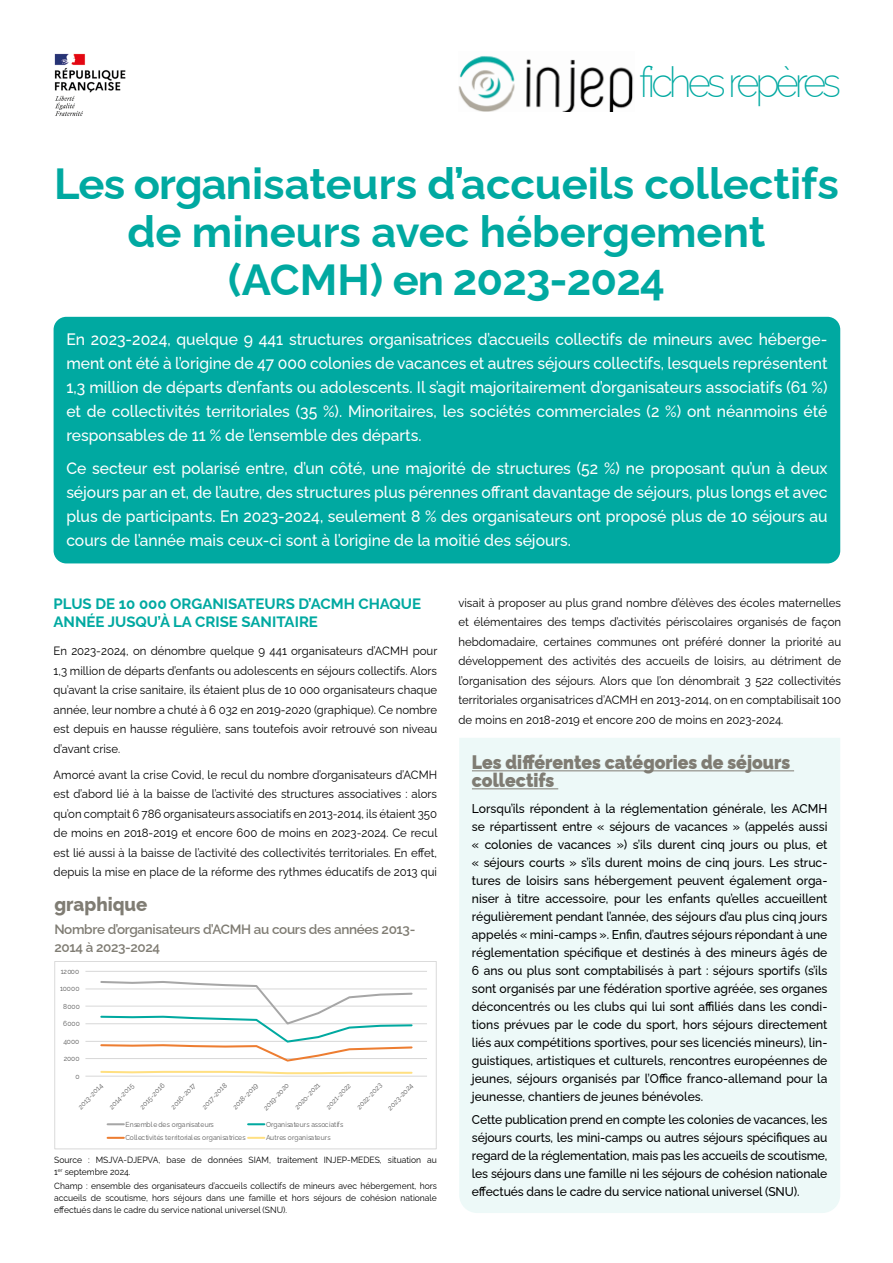
<style>
.page{position:relative;width:893px;height:1263px;background:#fff}
.page>*{position:absolute;margin:0;border:0;box-sizing:border-box;transform-origin:0 0}
.t1{font:700 43.5px/48px "Raleway";color:#00a9a1;text-align:center}
.t2{font:200 42px "Raleway";letter-spacing:-.1em;color:#00a9a1;scale:.95 1}
.t3{font:900 19.5px/18px "Raleway";color:#7f7c73;scale:.9 1}
.t4{font:800 19.5px "Raleway";color:#7f7c73;scale:.95 1}
.t5{font:500 16.5px/24px "Raleway";color:#fff;text-align:justify;scale:.95 1}
.t6{font:700 15px/18px "Raleway";color:#00a9a1}
.t7{font:600 13.5px/18px "Raleway";letter-spacing:-.025em;color:#7f7c73}
.t8{font:500 12.75px/18px "Raleway";letter-spacing:-.01em;color:#000;text-align:justify;scale:.95 1}
.t9{font:12px/19.5px "Raleway";color:#000;text-align:justify;scale:.95 1}
.t10{font:9px/12px "Raleway";color:#000;scale:.95 1}
.t11{font:7.2px "Raleway";letter-spacing:.015em;color:#595959;scale:.93 1}
.t12{font:6.9px "Raleway";color:#595959}
</style>
<div class="page">
<div style="left:54px;top:317px;width:786px;height:246px;background:#00a9a1;border-radius:13px"></div>
<img style="left:54px;top:53px;width:72px;height:63px">
<div style="left:459px;top:738px;width:381px;height:475px;background:#edf9f8"></div>
<hr style="left:472px;top:770px;width:322px;height:1px;background:#7f7c73">
<hr style="left:472px;top:788px;width:86px;height:1px;background:#7f7c73">
<img style="left:458px;top:56px;width:175px;height:56px">
<hr style="left:85px;top:1058px;width:342px;height:1px;background:#d9d9d9">
<hr style="left:85px;top:1041px;width:342px;height:1px;background:#d9d9d9">
<hr style="left:85px;top:1023px;width:342px;height:1px;background:#d9d9d9">
<hr style="left:85px;top:1006px;width:342px;height:1px;background:#d9d9d9">
<hr style="left:85px;top:989px;width:342px;height:1px;background:#d9d9d9">
<hr style="left:85px;top:971px;width:342px;height:1px;background:#d9d9d9">
<hr style="left:85px;top:1076px;width:342px;height:1px;background:#d9d9d9">
<svg style="left:99px;top:981px;width:315px;height:81px"></svg>
<svg style="left:100px;top:1070px;width:313px;height:5px"></svg>
<svg style="left:108px;top:1123px;width:16px;height:2px"></svg>
<svg style="left:248px;top:1123px;width:16px;height:2px"></svg>
<svg style="left:108px;top:1137px;width:16px;height:2px"></svg>
<svg style="left:248px;top:1137px;width:16px;height:2px"></svg>
<div style="left:54px;top:961px;width:383px;height:188px;border:1px solid #d9d9d9"></div>
<h2 class="t2" style="left:639px;top:48px;width:214px">fiches repères</h2>
<h1 class="t1" style="left:54px;top:156px;width:786px">Les organisateurs d’accueils collectifs de mineurs avec hébergement (ACMH) en 2023-2024</h1>
<p class="t5" style="left:66px;top:326px;width:803px">En 2023-2024, quelque 9 441 structures organisatrices d’accueils collectifs de mineurs avec héberge&shy;ment ont été à l’origine de 47 000 colonies de vacances et autres séjours collectifs, lesquels représentent 1,3 million de départs d’enfants ou adolescents. Il s’agit majoritairement d’organisateurs associatifs (61 %) et de collectivités territoriales (35 %). Minoritaires, les sociétés commerciales (2 %) ont néanmoins été responsables de 11 % de l’ensemble des départs.</p>
<p class="t5" style="left:66px;top:454px;width:803px">Ce secteur est polarisé entre, d’un côté, une majorité de structures (52 %) ne proposant qu’un à deux séjours par an et, de l’autre, des structures plus pérennes offrant davantage de séjours, plus longs et avec plus de participants. En 2023-2024, seulement 8 % des organisateurs ont proposé plus de 10 séjours au cours de l’année mais ceux-ci sont à l’origine de la moitié des séjours.</p>
<p class="t6" style="left:54px;top:594px;width:369px">PLUS DE 10 000 ORGANISATEURS D’ACMH CHAQUE<br>ANNÉE JUSQU’À LA CRISE SANITAIRE</p>
<p class="t9" style="left:54px;top:640px;width:405px">En 2023-2024, on dénombre quelque 9 441 organisateurs d’ACMH pour 1,3 million de départs d’enfants ou adolescents en séjours collectifs. Alors qu’avant la crise sanitaire, ils étaient plus de 10 000 organisateurs chaque année, leur nombre a chuté à 6 032 en 2019-2020 (graphique). Ce nombre est depuis en hausse régulière, sans toutefois avoir retrouvé son niveau d’avant crise.</p>
<p class="t9" style="left:54px;top:764px;width:406px">Amorcé avant la crise Covid, le recul du nombre d’organisateurs d’ACMH est d’abord lié à la baisse de l’activité des structures associatives : alors qu’on comptait 6 786 organisateurs associatifs en 2013-2014, ils étaient 350 de moins en 2018-2019 et encore 600 de moins en 2023-2024. Ce recul est lié aussi à la baisse de l’activité des collectivités territoriales. En effet, depuis la mise en place de la réforme des rythmes éducatifs de 2013 qui</p>
<h3 class="t4" style="left:54px;top:889px;width:99px">graphique</h3>
<p class="t7" style="left:54px;top:918px;width:362px">Nombre d’organisateurs d’ACMH au cours des années 2013-<br>2014 à 2023-2024</p>
<p class="t11" style="left:61px;top:966px;width:21px">12000</p>
<p class="t11" style="left:60px;top:983px;width:22px">10000</p>
<p class="t11" style="left:63px;top:1000px;width:19px">8000</p>
<p class="t11" style="left:63px;top:1018px;width:19px">6000</p>
<p class="t11" style="left:64px;top:1035px;width:19px">4000</p>
<p class="t11" style="left:64px;top:1053px;width:19px">2000</p>
<p class="t11" style="left:75px;top:1070px;width:6px">0</p>
<p class="t12" style="left:75px;top:1104px;width:34px;rotate:-47deg">2013-2014</p>
<p class="t12" style="left:106px;top:1104px;width:34px;rotate:-47deg">2014-2015</p>
<p class="t12" style="left:137px;top:1104px;width:35px;rotate:-47deg">2015-2016</p>
<p class="t12" style="left:168px;top:1104px;width:34px;rotate:-47deg">2016-2017</p>
<p class="t12" style="left:199px;top:1104px;width:34px;rotate:-47deg">2017-2018</p>
<p class="t12" style="left:230px;top:1104px;width:34px;rotate:-47deg">2018-2019</p>
<p class="t12" style="left:261px;top:1105px;width:35px;rotate:-47deg">2019-2020</p>
<p class="t12" style="left:292px;top:1104px;width:35px;rotate:-47deg">2020-2021</p>
<p class="t12" style="left:323px;top:1104px;width:34px;rotate:-47deg">2021-2022</p>
<p class="t12" style="left:354px;top:1104px;width:35px;rotate:-47deg">2022-2023</p>
<p class="t12" style="left:385px;top:1105px;width:35px;rotate:-47deg">2023-2024</p>
<p class="t11" style="left:126px;top:1118px;width:96px">Ensemble des organisateurs</p>
<p class="t11" style="left:266px;top:1118px;width:85px">Organisateurs associatifs</p>
<p class="t11" style="left:126px;top:1132px;width:131px">Collectivités territoriales organisatrices</p>
<p class="t11" style="left:266px;top:1132px;width:71px">Autres organisateurs</p>
<p class="t10" style="left:54px;top:1153px;width:404px">Source : MSJVA-DJEPVA, base de données SIAM, traitement INJEP-MEDES, situation au<br>1<sup>er</sup> septembre 2024.</p>
<p class="t10" style="left:54px;top:1179px;width:404px;text-align:justify">Champ : ensemble des organisateurs d’accueils collectifs de mineurs avec hébergement, hors accueils de scoutisme, hors séjours dans une famille et hors séjours de cohésion nationale effectués dans le cadre du service national universel (SNU).</p>
<p class="t9" style="left:458px;top:591px;width:404px">visait à proposer au plus grand nombre d’élèves des écoles maternelles et élémentaires des temps d’activités périscolaires organisés de façon hebdomadaire, certaines communes ont préféré donner la priorité au développement des activités des accueils de loisirs, au détriment de l’organisation des séjours. Alors que l’on dénombrait 3 522 collectivités territoriales organisatrices d’ACMH en 2013-2014, on en comptabilisait 100 de moins en 2018-2019 et encore 200 de moins en 2023-2024.</p>
<h3 class="t3" style="left:472px;top:751px;width:355px">Les différentes catégories de séjours collectifs</h3>
<p class="t8" style="left:472px;top:798px;width:376px">Lorsqu’ils répondent à la réglementation générale, les ACMH se répartissent entre « séjours de vacances » (appelés aussi « colonies de vacances ») s’ils durent cinq jours ou plus, et « séjours courts » s’ils durent moins de cinq jours. Les struc&shy;tures de loisirs sans hébergement peuvent également orga&shy;niser à titre accessoire, pour les enfants qu’elles accueillent régulièrement pendant l’année, des séjours d’au plus cinq jours appelés « mini-camps ». Enfin, d’autres séjours répondant à une réglementation spécifique et destinés à des mineurs âgés de 6 ans ou plus sont comptabilisés à part : séjours sportifs (s’ils sont organisés par une fédération sportive agréée, ses organes déconcentrés ou les clubs qui lui sont affiliés dans les condi&shy;tions prévues par le code du sport, hors séjours directement liés aux compétitions sportives, pour ses licenciés mineurs), lin&shy;guistiques, artistiques et culturels, rencontres européennes de jeunes, séjours organisés par l’Office franco-allemand pour la jeunesse, chantiers de jeunes bénévoles.</p>
<p class="t8" style="left:472px;top:1109px;width:376px">Cette publication prend en compte les colonies de vacances, les séjours courts, les mini-camps ou autres séjours spécifiques au regard de la réglementation, mais pas les accueils de scoutisme, les séjours dans une famille ni les séjours de cohésion nationale effectués dans le cadre du service national universel (SNU).</p>
</div>
